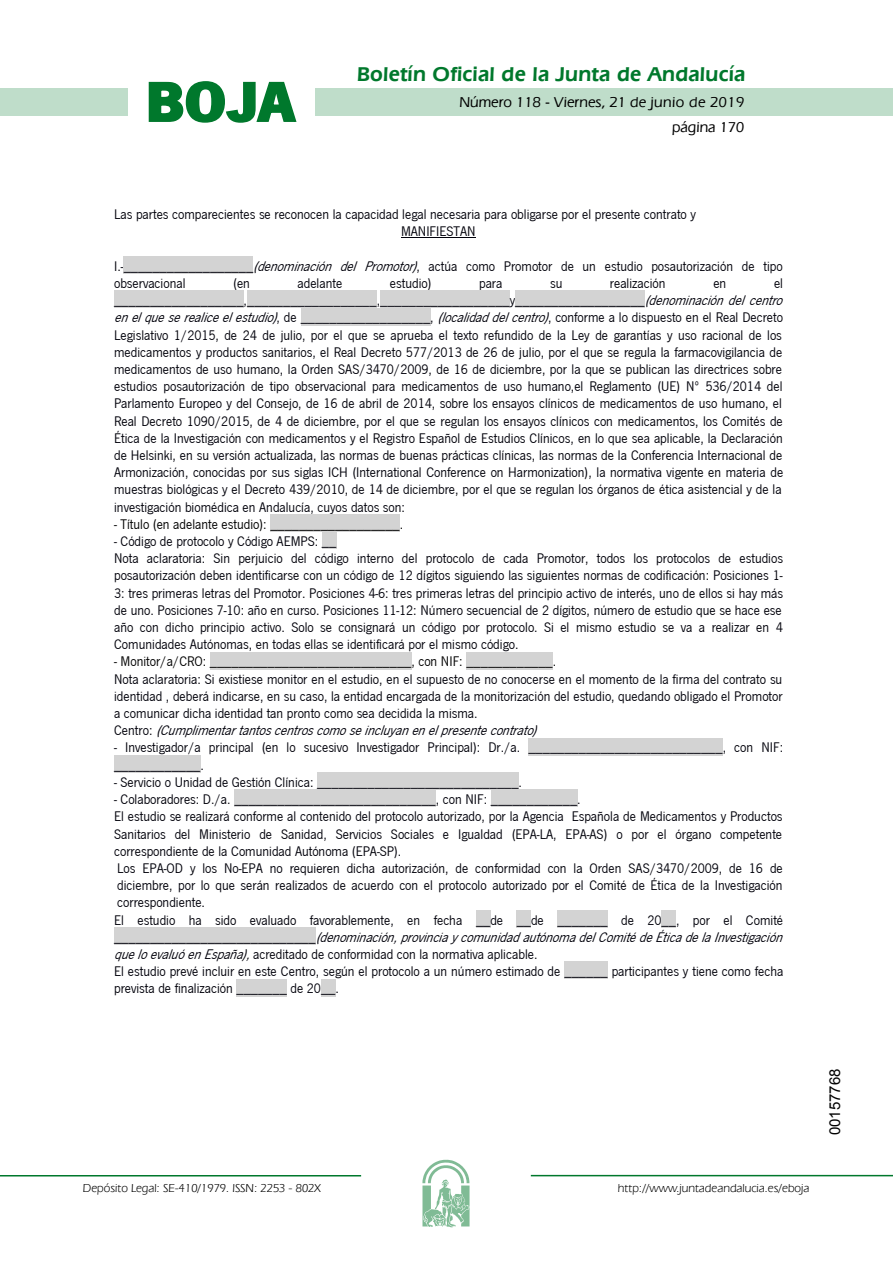
<style>
.page{position:relative;width:893px;height:1263px;background:#fff}
.page>*{position:absolute;margin:0;border:0;box-sizing:border-box;transform-origin:0 0}
.t1{font:700 57.75px "News Got T";color:#00782c;scale:1.14 1}
.t2{font:600 21px "Eras IT Cby BT";letter-spacing:.01em;color:#00782c}
.t3{font:500 15px/24.5px "Eras IT Cby BT";color:#000;text-align:right}
.t4{font:15px "Arial";color:#000}
.t5{font:14.4px/17.2px "News Got T";color:#00000a}
.t6{font:14.4px "News Got T";letter-spacing:.005em;color:#000}
.t7{font:12px "Eras IT Cby BT";color:#000}
.s1{font-style:italic}
</style>
<div class="page">
<div style="left:315px;top:88px;width:577px;height:28px;background:#bfddca"></div>
<div style="left:0;top:88px;width:128px;height:28px;background:#bfddca"></div>
<hr style="left:0;top:1175px;width:361px;height:2px;background:#00782c">
<svg style="left:422px;top:1159px;width:47px;height:68px"></svg>
<hr style="left:531px;top:1175px;width:361px;height:1px;background:#00782c">
<svg style="left:148px;top:81px;width:149px;height:42px"></svg>
<hr style="left:401px;top:238px;width:74px;height:1px;background:#00000a">
<div style="left:124px;top:256px;width:129px;height:17px;background:#d3d3d3"></div>
<div style="left:114px;top:291px;width:130px;height:17px;background:#d3d3d3"></div>
<div style="left:247px;top:291px;width:130px;height:17px;background:#d3d3d3"></div>
<div style="left:380px;top:291px;width:130px;height:17px;background:#d3d3d3"></div>
<div style="left:515px;top:291px;width:130px;height:17px;background:#d3d3d3"></div>
<div style="left:301px;top:308px;width:129px;height:17px;background:#d3d3d3"></div>
<div style="left:270px;top:514px;width:130px;height:18px;background:#d3d3d3"></div>
<div style="left:322px;top:532px;width:14px;height:17px;background:#d3d3d3"></div>
<div style="left:210px;top:652px;width:201px;height:17px;background:#d3d3d3"></div>
<div style="left:466px;top:652px;width:87px;height:17px;background:#d3d3d3"></div>
<div style="left:528px;top:738px;width:194px;height:17px;background:#d3d3d3"></div>
<div style="left:114px;top:755px;width:86px;height:18px;background:#d3d3d3"></div>
<div style="left:317px;top:773px;width:201px;height:17px;background:#d3d3d3"></div>
<div style="left:234px;top:790px;width:202px;height:17px;background:#d3d3d3"></div>
<div style="left:491px;top:790px;width:86px;height:17px;background:#d3d3d3"></div>
<div style="left:476px;top:910px;width:14px;height:17px;background:#d3d3d3"></div>
<div style="left:516px;top:910px;width:15px;height:17px;background:#d3d3d3"></div>
<div style="left:557px;top:910px;width:51px;height:17px;background:#d3d3d3"></div>
<div style="left:661px;top:910px;width:15px;height:17px;background:#d3d3d3"></div>
<div style="left:114px;top:927px;width:202px;height:18px;background:#d3d3d3"></div>
<div style="left:564px;top:962px;width:44px;height:17px;background:#d3d3d3"></div>
<div style="left:236px;top:979px;width:51px;height:17px;background:#d3d3d3"></div>
<div style="left:321px;top:979px;width:14px;height:17px;background:#d3d3d3"></div>
<h1 class="t1" style="left:145px;top:68px;width:133px">BOJA</h1>
<h2 class="t2" style="left:357px;top:62px;width:390px">Boletín Oficial de la Junta de Andalucía</h2>
<p class="t3" style="left:459px;top:90px;width:286px">Número 118 - Viernes, 21 de junio de 2019 página 170</p>
<p class="t5" style="left:401px;top:205px;width:296px;text-indent:-287px">Las partes comparecientes se reconocen la capacidad legal necesaria para obligarse por el presente contrato y<br>MANIFIESTAN</p>
<p class="t5" style="left:114px;top:257px;width:670px">I.-__________________<span class="s1">(denominación del Promotor)</span>, actúa como Promotor de un estudio posautorización de tipo observacional</p>
<p class="t5" style="left:233px;top:274px;width:18px">(en</p>
<p class="t5" style="left:297px;top:274px;width:46px">adelante</p>
<p class="t5" style="left:390px;top:274px;width:43px">estudio)</p>
<p class="t5" style="left:479px;top:274px;width:25px">para</p>
<p class="t5" style="left:550px;top:274px;width:14px">su</p>
<p class="t5" style="left:610px;top:274px;width:57px">realización</p>
<p class="t5" style="left:713px;top:274px;width:14px">en</p>
<p class="t5" style="left:114px;top:274px;width:675px;text-indent:660px">el __________________,__________________,__________________y__________________<span class="s1">(denominacióndelcentro enelqueserealiceelestudio)</span>, de __________________, <span class="s1">(localidaddelcentro)</span>, conforme a lo dispuesto en el Real Decreto Legislativo 1/2015, de 24 de julio, por el que se aprueba el texto refundido de la Ley de garantías y uso racional de los medicamentos y productos sanitarios, el Real Decreto 577/2013 de 26 de julio, por el que se regula la farmacovigilancia de medicamentos de uso humano, la Orden SAS/3470/2009, de 16 de diciembre, por la que se publican las directrices sobre estudios posautorización de tipo observacional para medicamentos de uso humano,el Reglamento (UE) Nº 536/2014 del Parlamento Europeo y del Consejo, de 16 de abril de 2014, sobre los ensayos clínicos de medicamentos de uso humano, el Real Decreto 1090/2015, de 4 de diciembre, por el que se regulan los ensayos clínicos con medicamentos, los Comités de Ética de la Investigación con medicamentos y el Registro Español de Estudios Clínicos, en lo que sea aplicable, la Declaración de Helsinki, en su versión actualizada, las normas de buenas prácticas clínicas, las normas de la Conferencia Internacional de Armonización, conocidas por sus siglas ICH (International Conference on Harmonization), la normativa vigente en materia de muestras biológicas y el Decreto 439/2010, de 14 de diciembre, por el que se regulan los órganos de ética asistencial y de la investigación biomédica en Andalucía, cuyos datos son:</p>
<p class="t6" style="left:114px;top:514px;width:291px">- Título (en adelante estudio): __________________.</p>
<p class="t5" style="left:114px;top:532px;width:670px">- Código de protocolo y Código AEMPS: __<br>Nota aclaratoria: Sin perjuicio del código interno del protocolo de cada Promotor, todos los protocolos de estudios posautorización deben identificarse con un código de 12 dígitos siguiendo las siguientes normas de codificación: Posiciones 1- 3: tres primeras letras del Promotor. Posiciones 4-6: tres primeras letras del principio activo de interés, uno de ellos si hay más de uno. Posiciones 7-10: año en curso. Posiciones 11-12: Número secuencial de 2 dígitos, número de estudio que se hace ese año con dicho principio activo. Solo se consignará un código por protocolo. Si el mismo estudio se va a realizar en 4<br>Comunidades Autónomas, en todas ellas se identificará por el mismo código.</p>
<p class="t6" style="left:114px;top:652px;width:443px">- Monitor/a/CRO: ____________________________, con NIF: ____________.</p>
<p class="t5" style="left:114px;top:670px;width:670px">Nota aclaratoria: Si existiese monitor en el estudio, en el supuesto de no conocerse en el momento de la firma del contrato su identidad , deberá indicarse, en su caso, la entidad encargada de la monitorización del estudio, quedando obligado el Promotor a comunicar dicha identidad tan pronto como sea decidida la misma.<br>C e n t r o : <span class="s1">(Cumplimentartantoscentroscomoseincluyanenelpresentecontrato)</span></p>
<p class="t5" style="left:114px;top:738px;width:670px">- Investigador/a principal (en lo sucesivo Investigador Principal): Dr./a. ___________________________, con NIF: ____________.</p>
<p class="t5" style="left:114px;top:773px;width:409px">- Servicio o Unidad de Gestión Clínica: ____________________________.</p>
<p class="t5" style="left:114px;top:790px;width:675px">- Colaboradores: D./a. ____________________________, con NIF: ____________.<br>El estudio se realizará conforme al contenido del protocolo autorizado, por la Agencia Española de Medicamentos y Productos Sanitarios del Ministerio de Sanidad, Servicios Sociales e Igualdad (EPA-LA, EPA-AS) o por el órgano competente correspondiente de la Comunidad Autónoma (EPA-SP).<br>Los EPA-OD y los No-EPA no requieren dicha autorización, de conformidad con la Orden SAS/3470/2009, de 16 de diciembre, por lo que serán realizados de acuerdo con el protocolo autorizado por el Comité de Ética de la Investigación correspondiente.<br>El estudio ha sido evaluado favorablemente, en fecha __de __de _______ de 20__, por el Comité _ _ _ _ _ _ _ _ _ _ _ _ _ _ _ _ _ _ _ _ _ _ _ _ _ _ _ _ <span class="s1">(denominación, provincia y comunidad autónoma del Comité de Ética de la Investigación queloevaluóenEspaña),</span>acreditado de conformidad con la normativa aplicable.<br>El estudio prevé incluir en este Centro, según el protocolo a un número estimado de ______ participantes y tiene como fecha prevista de finalización _______ de 20__.</p>
<p class="t7" style="left:83px;top:1181px;width:239px">Depósito Legal: SE-410/1979. ISSN: 2253 - 802X</p>
<p class="t7" style="left:618px;top:1181px;width:193px">http://www.juntadeandalucia.es/eboja</p>
<p class="t4" style="left:825px;top:1135px;width:68px;rotate:-90deg">00157768</p>
</div>
